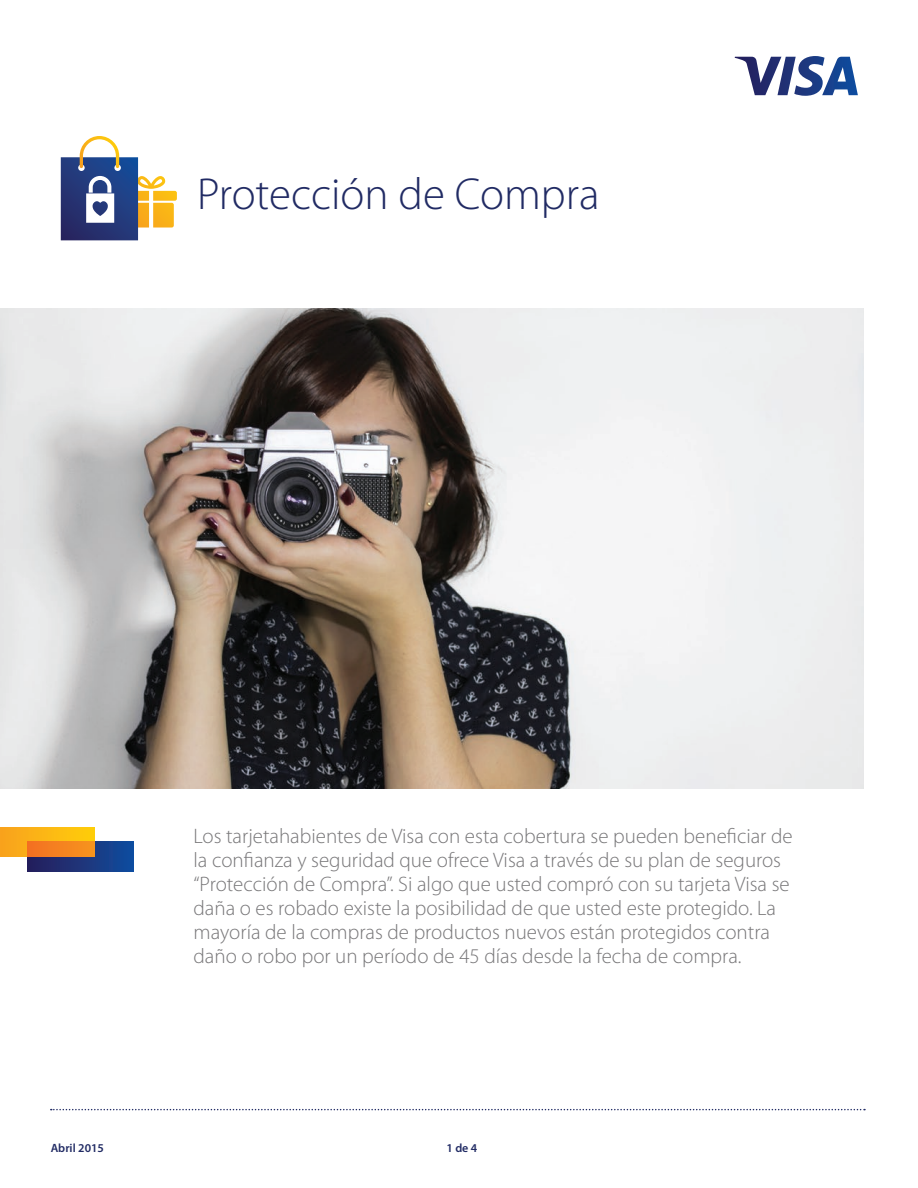
<style>
.page{position:relative;width:918px;height:1188px;background:#fff}
.page>*{position:absolute;margin:0;border:0;box-sizing:border-box;transform-origin:0 0}
.t1{font:300 45px "Myriad Pro";color:#212b64}
.t2{font:300 21px/24px "Myriad Pro";color:#787779}
.t3{font:600 12px "Myriad Pro";color:#212b64}
</style>
<div class="page">
<svg style="left:51px;top:1109px;width:814px;height:1px"></svg>
<svg style="left:735px;top:56px;width:123px;height:40px"></svg>
<div style="left:27px;top:842px;width:106px;height:29px;background:linear-gradient(to right,#271d59,#114c9c)"></div>
<svg style="left:0;top:827px;width:94px;height:30px;background:#fab115"></svg>
<svg style="left:27px;top:842px;width:67px;height:15px"></svg>
<svg style="left:61px;top:136px;width:116px;height:104px"></svg>
<img style="left:0;top:309px;width:864px;height:479px">
<h1 class="t1" style="left:197px;top:170px;width:404px">Protección de Compra</h1>
<p class="t2" style="left:194px;top:824px;width:601px">Los tarjetahabientes de Visa con esta cobertura se pueden beneficiar de la confianza y seguridad que ofrece Visa a través de su plan de seguros “Protección de Compra”. Si algo que usted compró con su tarjeta Visa se daña o es robado existe la posibilidad de que usted este protegido. La mayoría de la compras de productos nuevos están protegidos contra daño o robo por un período de 45 días desde la fecha de compra.</p>
<p class="t3" style="left:51px;top:1141px;width:55px">Abril 2015</p>
<p class="t3" style="left:446px;top:1141px;width:32px">1 de 4</p>
</div>
